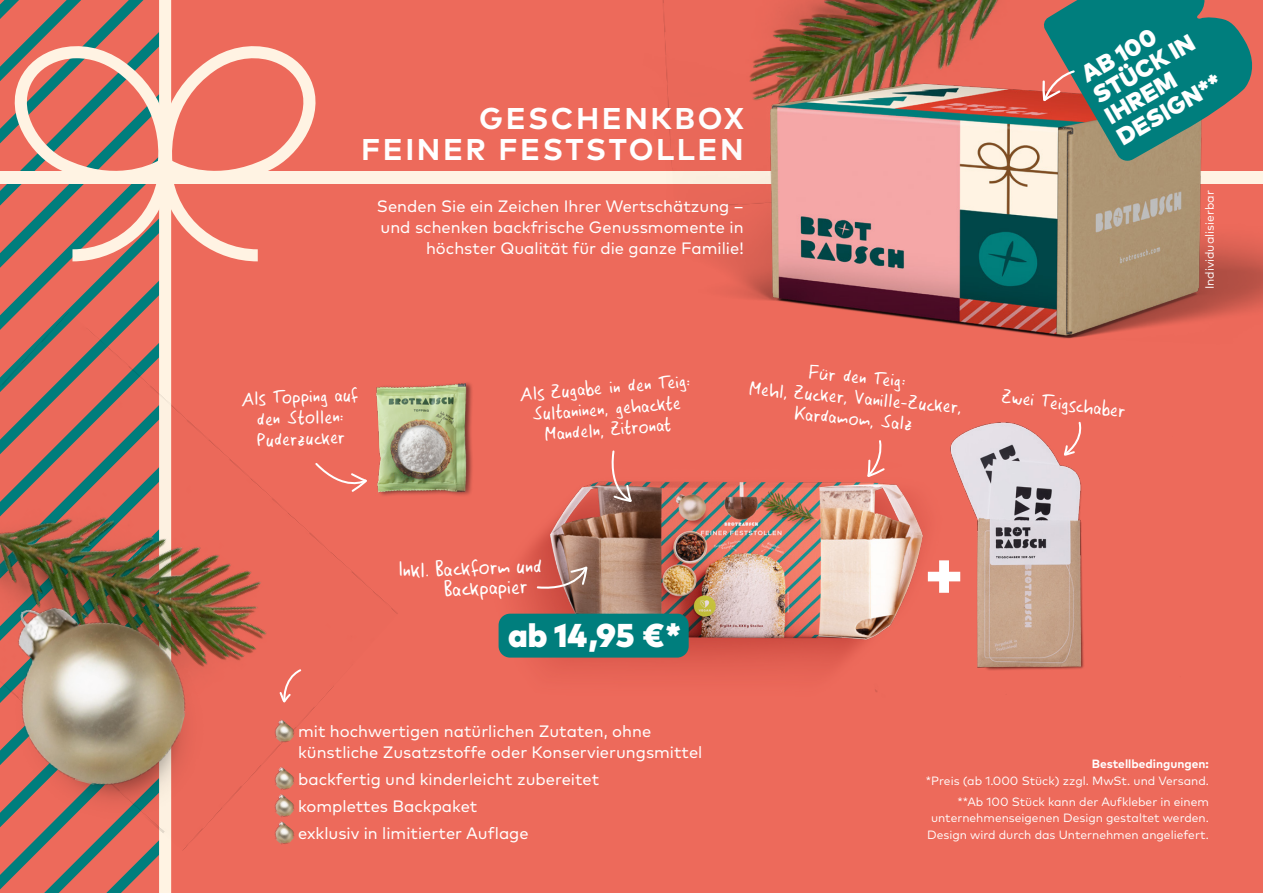
<style>
.page{position:relative;width:1263px;height:893px;background:#fff}
.page>*{position:absolute;margin:0;border:0;box-sizing:border-box;transform-origin:0 0}
.t1{font:900 67.5px "Mark Pro";color:#fff}
.t2{font:900 33px "Mark Pro";color:#fff}
.t3{font:700 30px/31.5px "Mark Pro";letter-spacing:.085em;color:#fff;text-align:right}
.t4{font:29.7px "Brotrausch hs";color:#fff}
.t5{font:27px/21px "Brotrausch hs";color:#fff;text-align:center}
.t6{font:900 24px/24px "Mark Pro";color:#fff}
.t7{font:16.5px/21px "Mark Pro";color:#fff}
.t8{font:12px/21px "Mark Pro";color:#fff;text-align:right}
.t9{font:700 12px "Mark Pro";color:#fff}
</style>
<div class="page">
<div style="left:162px;top:0;width:1101px;height:893px;background:#ed6a5b"></div>
<div style="left:159px;top:0;width:12px;height:893px;background:#fff3e3"></div>
<div style="left:0;top:171px;width:1263px;height:12px;background:#fff3e3"></div>
<svg style="left:258px;top:46px;width:58px;height:125px"></svg>
<svg style="left:0;top:0;width:258px;height:261px"></svg>
<img style="left:498px;top:481px;width:388px;height:211px">
<img style="left:0;top:307px;width:398px;height:474px">
<img style="left:0;top:584px;width:247px;height:275px">
<img style="left:0;top:600px;width:203px;height:202px">
<img style="left:886px;top:536px;width:198px;height:135px">
<svg style="left:608px;top:450px;width:25px;height:64px"></svg>
<div style="left:499px;top:614px;width:190px;height:44px;background:#007e7d;border-radius:11px"></div>
<img style="left:641px;top:0;width:622px;height:536px">
<svg style="left:1041px;top:0;width:214px;height:162px"></svg>
<svg style="left:536px;top:566px;width:52px;height:25px"></svg>
<img style="left:270px;top:719px;width:27px;height:27px">
<img style="left:270px;top:766px;width:27px;height:79px">
<svg style="left:278px;top:667px;width:25px;height:41px"></svg>
<img style="left:341px;top:371px;width:158px;height:140px">
<svg style="left:313px;top:461px;width:55px;height:33px"></svg>
<svg style="left:1063px;top:420px;width:20px;height:48px"></svg>
<h3 class="t3" style="left:361px;top:100px;width:384px">GESCHENKBOX<br>FEINER FESTSTOLLEN</h3>
<p class="t7" style="left:377px;top:194px;width:368px;text-align:right">Senden Sie ein Zeichen Ihrer Wertschätzung – und schenken backfrische Genussmomente in höchster Qualität für die ganze Familie!</p>
<h3 class="t5" style="left:240px;top:390px;width:119px;rotate:-2deg">Als Topping auf den Stollen:<br>Puderzucker</h3>
<h3 class="t5" style="left:518px;top:386px;width:173px;rotate:-5deg">Als Zugabe in den Teig:<br>Sultaninen, gehackte<br>Mandeln, Zitronat</h3>
<h3 class="t5" style="left:752px;top:359px;width:214px;rotate:5deg">Für den Teig:<br>Mehl, Zucker, Vanille-Zucker,<br>Kardamom, Salz</h3>
<h3 class="t6" style="left:1076px;top:64px;width:118px;rotate:-30deg">AB 100<br>STÜCK IN<br>IHREM<br>DESIGN**</h3>
<h3 class="t5" style="left:1003px;top:387px;width:126px;rotate:7deg">Zwei Teigschaber</h3>
<p class="t8" style="left:1198px;top:289px;width:100px;rotate:-90deg">Individualisierbar</p>
<h3 class="t4" style="left:399px;top:559px;width:144px;rotate:-2deg">Inkl. Backform und</h3>
<h3 class="t4" style="left:444px;top:578px;width:85px;rotate:-2deg">Backpapier</h3>
<h2 class="t2" style="left:508px;top:610px;width:174px">ab 14,95 €*</h2>
<h1 class="t1" style="left:924px;top:518px;width:42px">+</h1>
<p class="t7" style="left:298px;top:719px;width:406px;text-indent:-10px">· mit hochwertigen natürlichen Zutaten, ohne künstliche Zusatzstoffe oder Konservierungsmittel</p>
<p class="t7" style="left:288px;top:764px;width:313px;line-height:27px">· backfertig und kinderleicht zubereitet · komplettes Backpaket<br>· exklusiv in limitierter Auflage</p>
<p class="t9" style="left:1092px;top:755px;width:119px">Bestellbedingungen:</p>
<p class="t8" style="left:926px;top:769px;width:285px">*Preis (ab 1.000 Stück) zzgl. MwSt. und Versand. **Ab 100 Stück kann der Aufkleber in einem</p>
<p class="t8" style="left:927px;top:809px;width:283px;line-height:16.5px;text-align:center">unternehmenseigenen Design gestaltet werden.<br>Design wird durch das Unternehmen angeliefert.</p>
</div>
